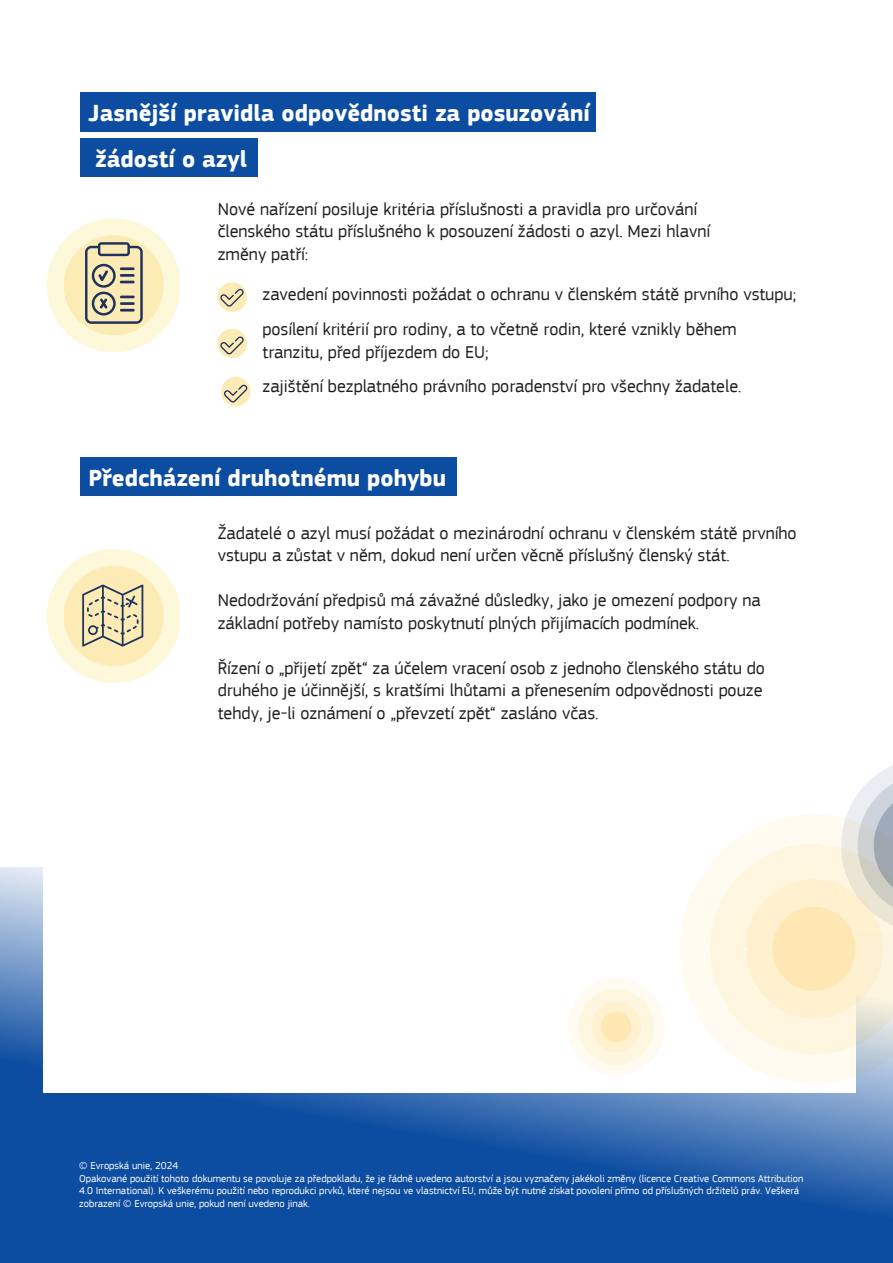
<style>
.page{position:relative;width:893px;height:1263px;background:#fff}
.page>*{position:absolute;margin:0;border:0;box-sizing:border-box;transform-origin:0 0}
.new_title{font:700 24px "EC Square Sans Pro";color:#fff}
.t1{font:18px/22.4px "EC Square Sans Pro";color:#231f20}
.t2{font:10.5px/12.6px "EC Square Sans Pro";color:#fff}
</style>
<div class="page">
<svg style="left:0;top:867px;width:893px;height:396px;background:#205aa8"></svg>
<div style="left:44px;top:83px;width:812px;height:1010px;background:#fff"></div>
<svg style="left:217px;top:282px;width:30px;height:30px"></svg>
<svg style="left:220px;top:289px;width:24px;height:18px"></svg>
<div style="left:217px;top:329px;width:30px;height:29px;background:#fcebb4;border-radius:50%"></div>
<svg style="left:220px;top:336px;width:24px;height:18px"></svg>
<div style="left:221px;top:377px;width:30px;height:29px;background:#fcebb4;border-radius:50%"></div>
<svg style="left:224px;top:385px;width:23px;height:18px"></svg>
<div style="left:80px;top:92px;width:516px;height:39px;background:#0d4da1"></div>
<div style="left:80px;top:138px;width:177px;height:38px;background:#0d4da1"></div>
<div style="left:80px;top:458px;width:377px;height:38px;background:#0d4da1"></div>
<svg style="left:47px;top:218px;width:133px;height:134px"></svg>
<div style="left:568px;top:978px;width:97px;height:97px;background:#fffbf1;border-radius:50%"></div>
<div style="left:578px;top:989px;width:76px;height:76px;background:#fff6e0;border-radius:50%"></div>
<div style="left:591px;top:1001px;width:50px;height:51px;background:#fff1d0;border-radius:50%"></div>
<svg style="left:591px;top:1026px;width:12px;height:22px"></svg>
<div style="left:601px;top:1011px;width:30px;height:31px;background:#ffe7b3;border-radius:50%"></div>
<svg style="left:680px;top:865px;width:213px;height:218px;fill:#fffbf1"></svg>
<svg style="left:47px;top:549px;width:133px;height:133px"></svg>
<svg style="left:710px;top:765px;width:183px;height:289px"></svg>
<p class="new_title" style="left:88px;top:99px;width:503px">Jasnější pravidla odpovědnosti za posuzování</p>
<p class="new_title" style="left:96px;top:144px;width:153px">žádostí o azyl</p>
<p class="t1" style="left:218px;top:198px;width:494px">Nové nařízení posiluje kritéria příslušnosti a pravidla pro určování členského státu příslušného k posouzení žádosti o azyl. Mezi hlavní změny patří:</p>
<p class="t1" style="left:263px;top:277px;width:535px;line-height:34.8px">zavedení povinnosti požádat o ochranu v členském státě prvního vstupu; posílení kritérií pro rodiny, a to včetně rodin, které vznikly během</p>
<p class="t1" style="left:263px;top:335px;width:480px;line-height:34.2px">tranzitu, před příjezdem do EU;<br>zajištění bezplatného právního poradenství pro všechny žadatele.</p>
<p class="new_title" style="left:88px;top:464px;width:359px">Předcházení druhotnému pohybu</p>
<p class="t1" style="left:218px;top:522px;width:580px">Žadatelé o azyl musí požádat o mezinárodní ochranu v členském státě prvního vstupu a zůstat v něm, dokud není určen věcně příslušný členský stát.</p>
<p class="t1" style="left:218px;top:589px;width:544px">Nedodržování předpisů má závažné důsledky, jako je omezení podpory na základní potřeby namísto poskytnutí plných přijímacích podmínek.</p>
<p class="t1" style="left:218px;top:657px;width:549px">Řízení o „přijetí zpět“ za účelem vracení osob z jednoho členského státu do druhého je účinnější, s kratšími lhůtami a přenesením odpovědnosti pouze tehdy, je-li oznámení o „převzetí zpět“ zasláno včas.</p>
<p class="t2" style="left:79px;top:1159px;width:726px">© Evropská unie, 2024<br>Opakované použití tohoto dokumentu se povoluje za předpokladu, že je řádně uvedeno autorství a jsou vyznačeny jakékoli změny (licence Creative Commons Attribution 4.0 International). K veškerému použití nebo reprodukci prvků, které nejsou ve vlastnictví EU, může být nutné získat povolení přímo od příslušných držitelů práv. Veškerá zobrazení © Evropská unie, pokud není uvedeno jinak.</p>
</div>
